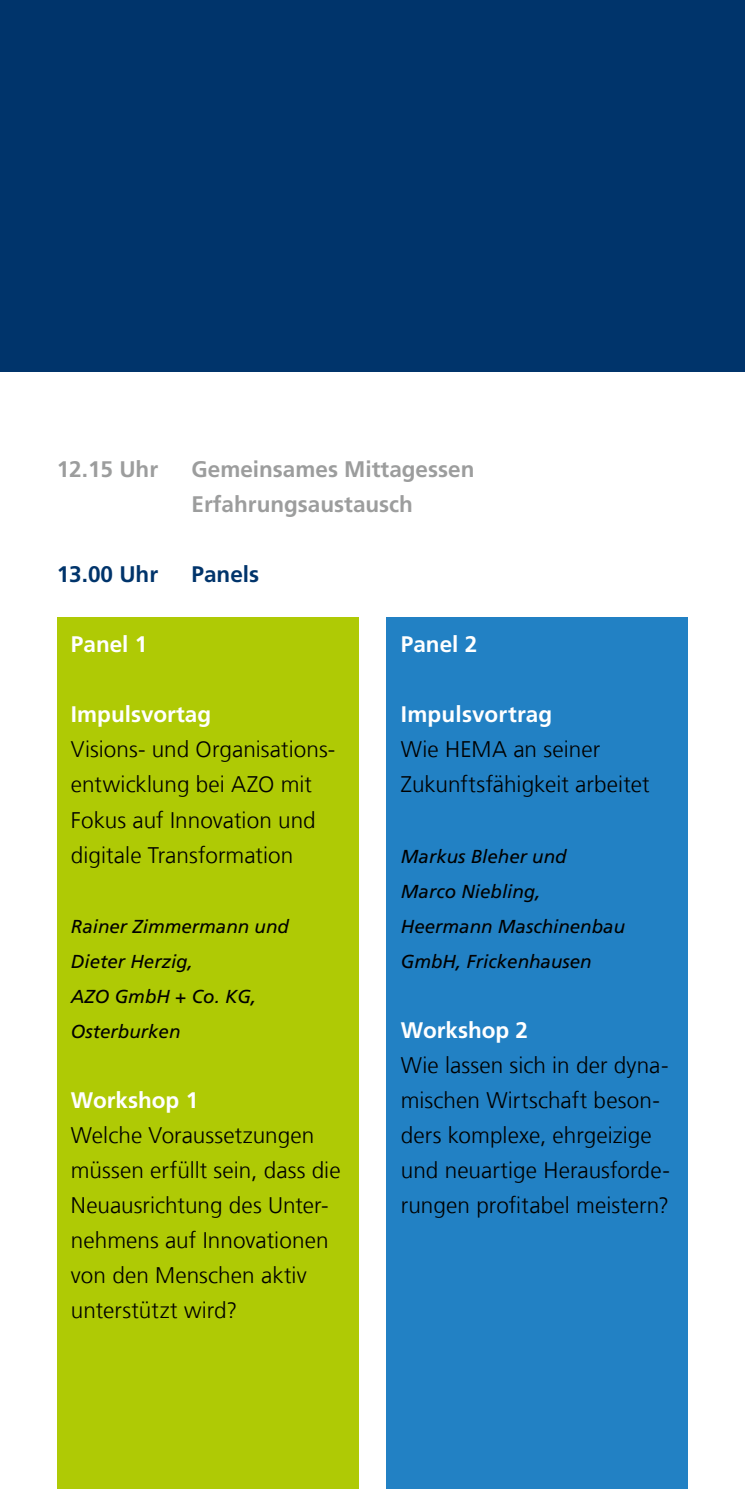
<style>
.page{position:relative;width:745px;height:1489px;background:#fff}
.page>*{position:absolute;margin:0;border:0;box-sizing:border-box;transform-origin:0 0}
.t1{font:300 22.5px/35px "Frutiger LT Com";letter-spacing:.005em;color:#000}
.t2{font:700 22.5px "Frutiger LT Com";color:#fff}
.t3{font:700 22.5px/35px "Frutiger LT Com";color:#9c9d9d}
.t4{font:700 22.5px "Frutiger LT Com";color:#00346b}
.t5{font:italic 18.75px/35px "Frutiger LT Com";color:#000}
</style>
<div class="page">
<div style="left:0;top:0;width:744px;height:372px;background:#00346b"></div>
<div style="left:57px;top:617px;width:301px;height:871px;background:#afca05"></div>
<div style="left:386px;top:617px;width:301px;height:871px;background:#2281c4"></div>
<p class="t3" style="left:57px;top:452px;width:103px">12.15 Uhr</p>
<p class="t3" style="left:191px;top:452px;width:284px">Gemeinsames Mittagessen<br>Erfahrungsaustausch</p>
<p class="t4" style="left:57px;top:561px;width:103px">13.00 Uhr</p>
<p class="t4" style="left:191px;top:561px;width:69px">Panels</p>
<p class="t2" style="left:71px;top:631px;width:78px">Panel 1</p>
<p class="t2" style="left:71px;top:701px;width:142px">Impulsvortag</p>
<p class="t1" style="left:71px;top:732px;width:266px">Visions- und Organisations&shy;entwicklung bei AZO mit<br>Fokus auf Innovation und digitale Transformation</p>
<p class="t5" style="left:71px;top:908px;width:219px">Rainer Zimmermann und<br>Dieter Herzig,<br>AZO GmbH + Co. KG,<br>Osterburken</p>
<p class="t2" style="left:71px;top:1086px;width:129px">Workshop 1</p>
<p class="t1" style="left:71px;top:1117px;width:271px">Welche Voraussetzungen müssen erfüllt sein, dass die<br>Neuausrichtung des Unter&shy;nehmens auf Innovationen von den Menschen aktiv unterstützt wird?</p>
<p class="t2" style="left:400px;top:631px;width:78px">Panel 2</p>
<p class="t2" style="left:400px;top:701px;width:153px">Impulsvortrag</p>
<p class="t1" style="left:400px;top:732px;width:250px">Wie HEMA an seiner<br>Zukunftsfähigkeit arbeitet</p>
<p class="t5" style="left:400px;top:838px;width:225px">Markus Bleher und<br>Marco Niebling,<br>Heermann Maschinenbau<br>GmbH, Frickenhausen</p>
<p class="t2" style="left:400px;top:1016px;width:129px">Workshop 2</p>
<p class="t1" style="left:400px;top:1047px;width:270px">Wie lassen sich in der dyna&shy;mischen Wirtschaft beson&shy;ders komplexe, ehrgeizige und neuartige Herausforde&shy;rungen profitabel meistern?</p>
</div>
